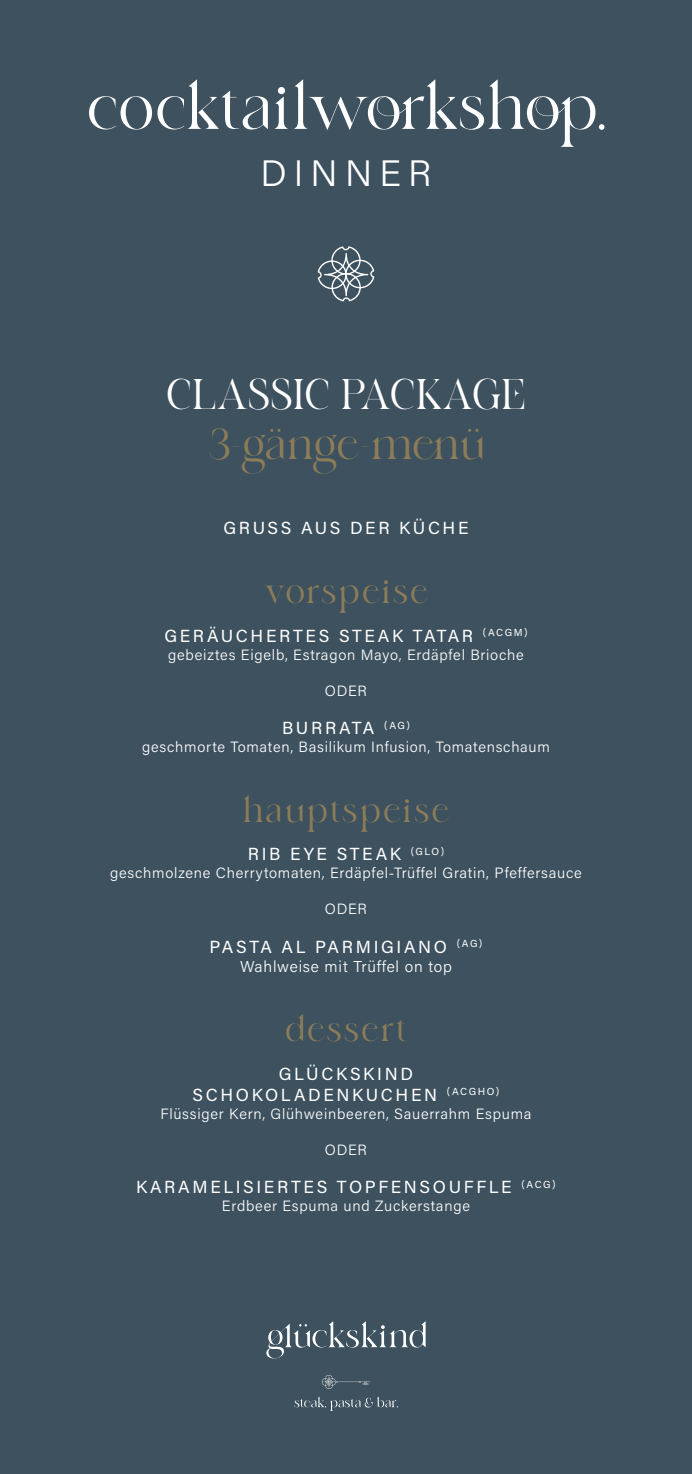
<style>
.page{position:relative;width:692px;height:1474px;background:#fff}
.page>*{position:absolute;margin:0;border:0;box-sizing:border-box;transform-origin:0 0}
.t1{font:61.25px "angle";letter-spacing:-.005em;color:#fff}
.t2{font:42px "angle";letter-spacing:-.025em;color:#fff}
.t3{font:42px "angle";letter-spacing:-.045em;color:#8c7c59}
.t4{font:300 36.75px "Acumin Pro";letter-spacing:.2em;color:#fff}
.t5{font:33.25px "angle";letter-spacing:.05em;color:#8c7c59}
.t6{font:17.5px/21px "Acumin Pro";letter-spacing:.15em;color:#fff;text-align:center}
.t7{font:300 15.75px "Acumin Pro";letter-spacing:.05em;color:#fff}
.t8{font:300 14.88px "Acumin Pro";letter-spacing:.05em;color:#fff}
</style>
<div class="page">
<div style="left:0;top:0;width:692px;height:1473px;background:#3d515e"></div>
<svg style="left:294px;top:1396px;width:104px;height:14px"></svg>
<svg style="left:266px;top:1321px;width:159px;height:37px;background:#5a6b76"></svg>
<svg style="left:322px;top:1374px;width:48px;height:14px"></svg>
<svg style="left:318px;top:246px;width:56px;height:55px;background:#63737e"></svg>
<h1 class="t1" style="left:87px;top:73px;width:520px">cocktailworkshop.</h1>
<h3 class="t4" style="left:260px;top:148px;width:173px">DINNER</h3>
<h2 class="t2" style="left:166px;top:370px;width:361px">CLASSIC PACKAGE</h2>
<h2 class="t3" style="left:208px;top:420px;width:278px">3-gänge-menü</h2>
<p class="t6" style="left:223px;top:516px;width:247px">GRUSS AUS DER KÜCHE</p>
<h3 class="t5" style="left:263px;top:572px;width:167px">vorspeise</h3>
<p class="t6" style="left:164px;top:624px;width:365px">GERÄUCHERTES STEAK TATAR <sup>(ACGM)</sup></p>
<p class="t8" style="left:168px;top:644px;width:357px">gebeiztes Eigelb, Estragon Mayo, Erdäpfel Brioche</p>
<p class="t8" style="left:325px;top:680px;width:44px">ODER</p>
<p class="t6" style="left:282px;top:717px;width:129px">BURRATA <sup>(AG)</sup></p>
<p class="t8" style="left:142px;top:736px;width:409px">geschmorte Tomaten, Basilikum Infusion, Tomatenschaum</p>
<h3 class="t5" style="left:242px;top:791px;width:209px">hauptspeise</h3>
<p class="t6" style="left:248px;top:843px;width:198px">RIB EYE STEAK <sup>(GLO)</sup></p>
<p class="t8" style="left:110px;top:862px;width:473px">geschmolzene Cherrytomaten, Erdäpfel-Trüffel Gratin, Pfeffersauce</p>
<p class="t8" style="left:325px;top:898px;width:44px">ODER</p>
<p class="t6" style="left:210px;top:935px;width:274px">PASTA AL PARMIGIANO <sup>(AG)</sup></p>
<p class="t7" style="left:240px;top:955px;width:213px">Wahlweise mit Trüffel on top</p>
<h3 class="t5" style="left:285px;top:1010px;width:123px">dessert</h3>
<p class="t6" style="left:192px;top:1062px;width:308px">GLÜCKSKIND<br>SCHOKOLADENKUCHEN <sup>(ACGHO)</sup></p>
<p class="t8" style="left:160px;top:1103px;width:372px">Flüssiger Kern, Glühweinbeeren, Sauerrahm Espuma</p>
<p class="t8" style="left:325px;top:1139px;width:44px">ODER</p>
<p class="t6" style="left:136px;top:1176px;width:421px">KARAMELISIERTES TOPFENSOUFFLE <sup>(ACG)</sup></p>
<p class="t8" style="left:222px;top:1195px;width:249px">Erdbeer Espuma und Zuckerstange</p>
</div>
